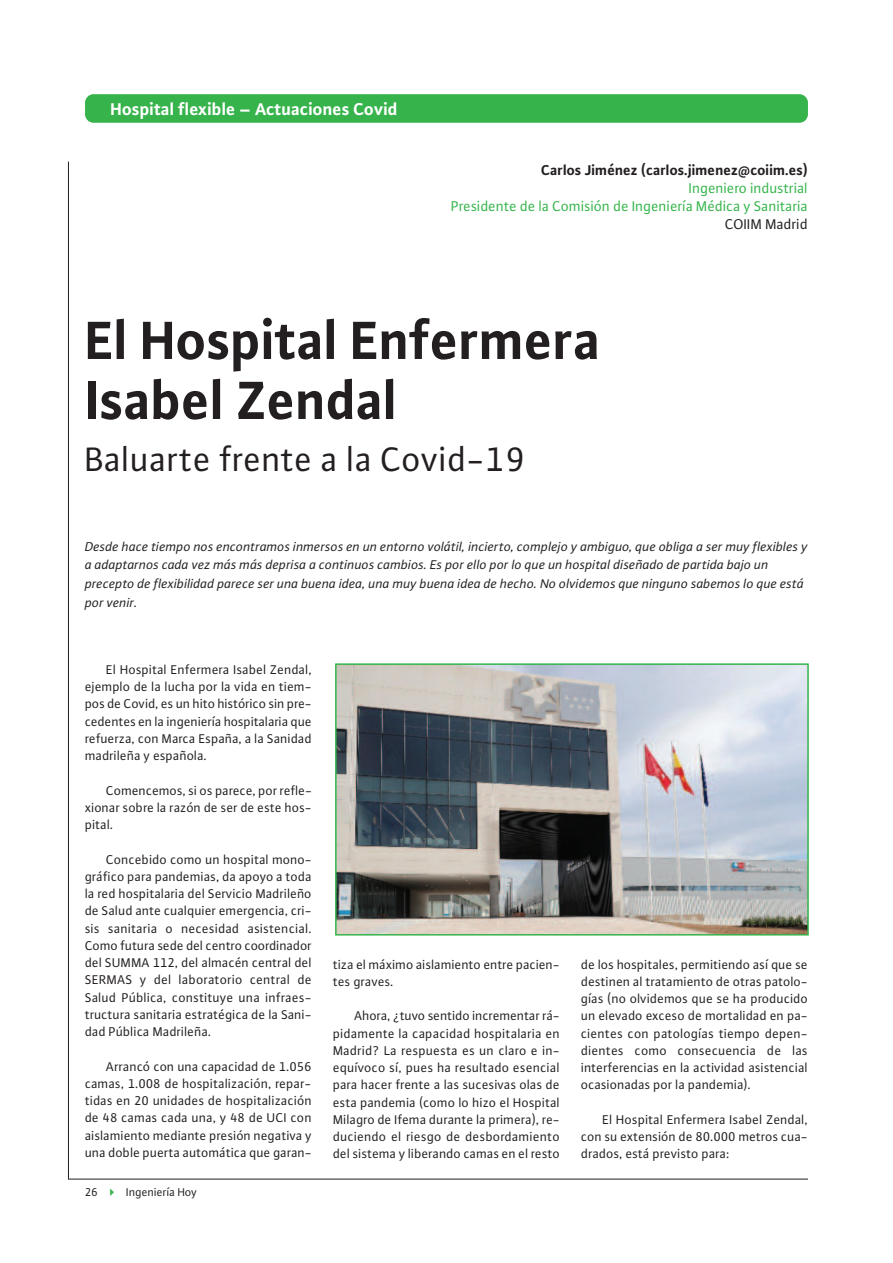
<style>
.page{position:relative;width:893px;height:1263px;background:#fff}
.page>*{position:absolute;margin:0;border:0;box-sizing:border-box;transform-origin:0 0}
.t1{font:700 57px/60px "WILO Plus TF";color:#231f20}
.t2{font:36px "WILO Plus TF";letter-spacing:.01em;color:#231f20}
.t3{font:700 18px "WILO Plus TF";color:#fff}
.t4{font:15px/18px "WILO Plus TF";color:#36b44b;text-align:right}
.t5{font:700 15px "WILO Plus TF";color:#231f20}
.t6{font:15px "WILO Plus TF";color:#231f20}
.t7{font:13.5px/17.2px "WILO Plus TF";letter-spacing:.005em;color:#231f20;text-align:justify}
.t8{font:italic 13.5px/18.8px "WILO Plus TF";color:#231f20}
.t9{font:12px "WILO Plus TF";color:#231f20}
.s1{color:#36b44b}
</style>
<div class="page">
<div style="left:85px;top:94px;width:723px;height:29px;background:#36b44b;border-radius:9px"></div>
<hr style="left:68px;top:1179px;width:740px;height:1px;background:#231f20">
<hr style="left:68px;top:162px;width:1px;height:1017px;background:#231f20">
<img style="left:338px;top:666px;width:468px;height:266px">
<div style="left:335px;top:663px;width:474px;height:272px;border:2px solid #36b44b"></div>
<h3 class="t3" style="left:111px;top:98px;width:289px">Hospital flexible – Actuaciones Covid</h3>
<p class="t5" style="left:541px;top:161px;width:268px">Carlos Jiménez (carlos.jimenez@coiim.es)</p>
<p class="t4" style="left:451px;top:179px;width:358px">Ingeniero industrial<br>Presidente de la Comisión de Ingeniería Médica y Sanitaria</p>
<p class="t6" style="left:725px;top:216px;width:84px">COIIM Madrid</p>
<h1 class="t1" style="left:85px;top:308px;width:517px">El Hospital Enfermera<br>Isabel Zendal</h1>
<h2 class="t2" style="left:85px;top:438px;width:441px">Baluarte frente a la Covid-19</h2>
<p class="t8" style="left:85px;top:536px;width:724px">Desde hace tiempo nos encontramos inmersos en un entorno volátil, incierto, complejo y ambiguo, que obliga a ser muy flexibles y a adaptarnos cada vez más más deprisa a continuos cambios. Es por ello por lo que un hospital diseñado de partida bajo un precepto de flexibilidad parece ser una buena idea, una muy buena idea de hecho. No olvidemos que ninguno sabemos lo que está por venir.</p>
<p class="t7" style="left:85px;top:660px;width:228px;text-indent:21px">El Hospital Enfermera Isabel Zendal, ejemplo de la lucha por la vida en tiem&shy;pos de Covid, es un hito histórico sin pre&shy;cedentes en la ingeniería hospitalaria que refuerza, con Marca España, a la Sanidad madrileña y española.</p>
<p class="t7" style="left:85px;top:781px;width:229px;text-indent:21px">Comencemos, si os parece, por refle&shy;xionar sobre la razón de ser de este hos&shy;pital.</p>
<p class="t7" style="left:85px;top:850px;width:228px;text-indent:21px">Concebido como un hospital mono&shy;gráfico para pandemias, da apoyo a toda la red hospitalaria del Servicio Madrileño de Salud ante cualquier emergencia, cri&shy;sis sanitaria o necesidad asistencial.<br>Como futura sede del centro coordinador del SUMMA 112, del almacén central del SERMAS y del laboratorio central de Salud Pública, constituye una infraes&shy;tructura sanitaria estratégica de la Sani&shy;dad Pública Madrileña.</p>
<p class="t7" style="left:85px;top:1057px;width:228px;text-indent:21px">Arrancó con una capacidad de 1.056 camas, 1.008 de hospitalización, repar&shy;tidas en 20 unidades de hospitalización de 48 camas cada una, y 48 de UCI con aislamiento mediante presión negativa y una doble puerta automática que garan-</p>
<p class="t9" style="left:85px;top:1185px;width:114px">26 <span class="s1">✔</span> Ingeniería Hoy</p>
<p class="t7" style="left:333px;top:955px;width:228px">tiza el máximo aislamiento entre pacien&shy;tes graves.</p>
<p class="t7" style="left:333px;top:1007px;width:228px;text-indent:21px">Ahora, ¿tuvo sentido incrementar rá&shy;pidamente la capacidad hospitalaria en Madrid? La respuesta es un claro e in&shy;equívoco sí, pues ha resultado esencial para hacer frente a las sucesivas olas de esta pandemia (como lo hizo el Hospital Milagro de Ifema durante la primera), re&shy;duciendo el riesgo de desbordamiento del sistema y liberando camas en el resto</p>
<p class="t7" style="left:581px;top:955px;width:228px">de los hospitales, permitiendo así que se destinen al tratamiento de otras patolo&shy;gías (no olvidemos que se ha producido un elevado exceso de mortalidad en pa&shy;cientes con patologías tiempo depen&shy;dientes como consecuencia de las interferencias en la actividad asistencial ocasionadas por la pandemia).</p>
<p class="t7" style="left:581px;top:1110px;width:228px;text-indent:21px">El Hospital Enfermera Isabel Zendal, con su extensión de 80.000 metros cua&shy;drados, está previsto para:</p>
</div>
